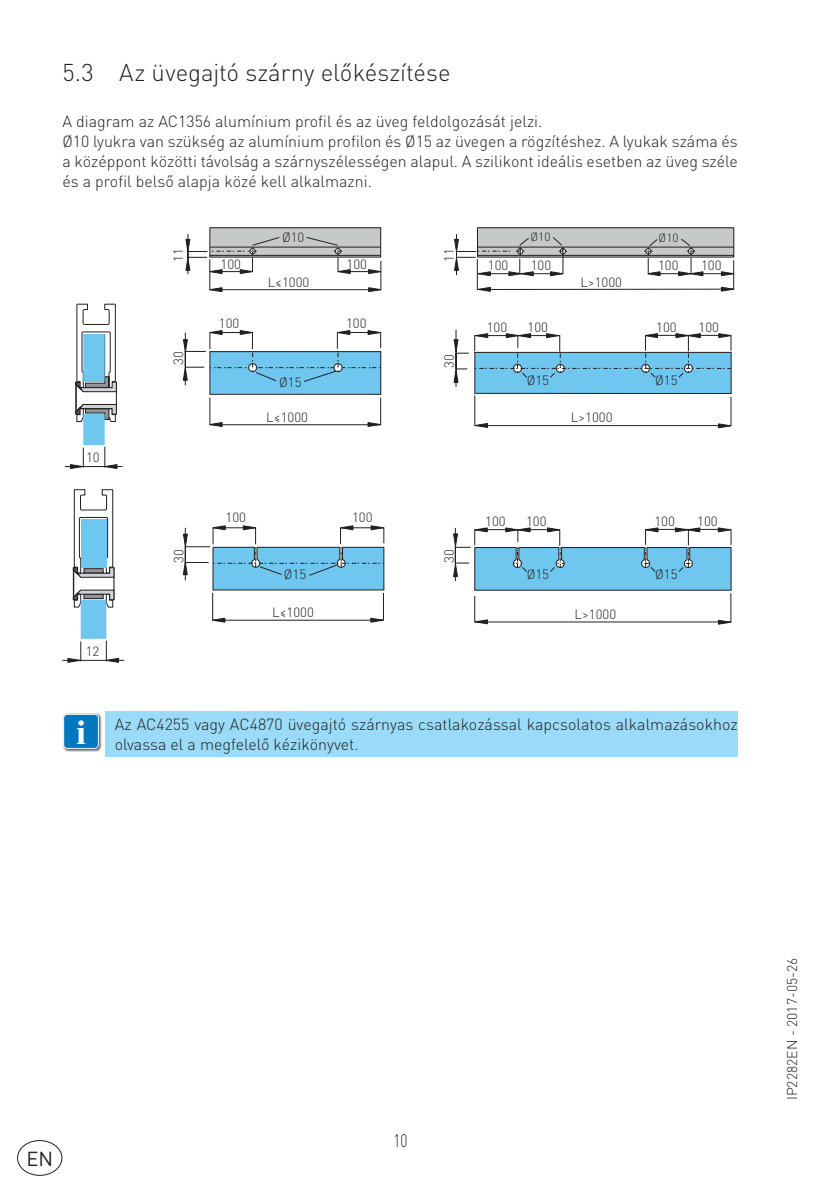
<style>
.page{position:relative;width:840px;height:1191px;background:#fff}
.page>*{position:absolute;margin:0;border:0;box-sizing:border-box;transform-origin:0 0}
.t1{font:700 35px "Times New Roman";color:#fff}
.t2{font:300 24px "DIN Pro";color:#231f20}
.t3{font:20px "DIN Pro";color:#231f20}
.t4{font:300 18px "DIN Pro";color:#231f20;scale:.75 1}
.t5{font:300 16px/20px "DIN Pro";color:#231f20}
.t6{font:300 14px "DIN Pro";color:#231f20}
.t7{font:300 13.2px "DIN Pro";color:#231f20}
.t8{font:300 11.8px "DIN Pro";color:#231f20}
</style>
<div class="page">
<hr style="left:477px;top:227px;width:256px;height:1px;background:#231f20">
<hr style="left:210px;top:227px;width:170px;height:1px;background:#231f20">
<div style="left:456px;top:251px;width:20px;height:6px;border:1px solid #231f20"></div>
<hr style="left:456px;top:234px;width:1px;height:41px;background:#231f20">
<svg style="left:454px;top:239px;width:4px;height:32px"></svg>
<svg style="left:475px;top:228px;width:259px;height:64px"></svg>
<svg style="left:70px;top:303px;width:47px;height:297px"></svg>
<div style="left:83px;top:414px;width:22px;height:31px;background:#6fc6ef"></div>
<div style="left:83px;top:334px;width:22px;height:48px;background:#6fc6ef"></div>
<div style="left:81px;top:519px;width:25px;height:48px;background:#6fc6ef"></div>
<div style="left:81px;top:599px;width:25px;height:40px;background:#6fc6ef"></div>
<hr style="left:65px;top:466px;width:57px;height:1px;background:#231f20">
<svg style="left:103px;top:640px;width:16px;height:22px"></svg>
<svg style="left:67px;top:641px;width:16px;height:21px"></svg>
<hr style="left:62px;top:660px;width:62px;height:1px;background:#231f20">
<svg style="left:185px;top:228px;width:197px;height:64px"></svg>
<svg style="left:183px;top:329px;width:549px;height:295px"></svg>
<div style="left:105px;top:711px;width:632px;height:46px;background:#99dbf8"></div>
<img style="left:64px;top:713px;width:38px;height:39px">
<svg style="left:63px;top:714px;width:36px;height:35px"></svg>
<div style="left:17px;top:1140px;width:45px;height:35px;border:1px solid #231f20;border-radius:50%"></div>
<h2 class="t2" style="left:62px;top:56px;width:389px">5.3 Az üvegajtó szárny előkészítése</h2>
<p class="t5" style="left:62px;top:111px;width:676px">A diagram az AC1356 alumínium profil és az üveg feldolgozását jelzi.<br>Ø10 lyukra van szükség az alumínium profilon és Ø15 az üvegen a rögzítéshez. A lyukak száma és a középpont közötti távolság a szárnyszélességen alapul. A szilikont ideális esetben az üveg széle és a profil belső alapja közé kell alkalmazni.</p>
<p class="t7" style="left:282px;top:228px;width:24px">Ø10</p>
<p class="t8" style="left:530px;top:228px;width:21px">Ø10</p>
<p class="t8" style="left:658px;top:230px;width:21px">Ø10</p>
<p class="t7" style="left:86px;top:448px;width:15px">10</p>
<p class="t7" style="left:86px;top:642px;width:15px">12</p>
<p class="t7" style="left:169px;top:262px;width:15px;rotate:-90deg">11</p>
<p class="t7" style="left:440px;top:262px;width:15px;rotate:-90deg">11</p>
<p class="t7" style="left:220px;top:255px;width:22px">100</p>
<p class="t7" style="left:346px;top:255px;width:22px">100</p>
<p class="t7" style="left:267px;top:273px;width:43px">L≤1000</p>
<p class="t7" style="left:169px;top:365px;width:15px;rotate:-90deg">30</p>
<p class="t7" style="left:219px;top:314px;width:22px">100</p>
<p class="t7" style="left:346px;top:314px;width:22px">100</p>
<p class="t7" style="left:279px;top:373px;width:24px">Ø15</p>
<p class="t7" style="left:266px;top:408px;width:43px">L≤1000</p>
<p class="t7" style="left:440px;top:368px;width:15px;rotate:-90deg">30</p>
<p class="t7" style="left:487px;top:256px;width:22px">100</p>
<p class="t7" style="left:530px;top:256px;width:22px">100</p>
<p class="t7" style="left:657px;top:256px;width:22px">100</p>
<p class="t7" style="left:700px;top:256px;width:22px">100</p>
<p class="t7" style="left:580px;top:273px;width:43px">L&gt;1000</p>
<p class="t7" style="left:486px;top:318px;width:22px">100</p>
<p class="t7" style="left:527px;top:318px;width:22px">100</p>
<p class="t7" style="left:656px;top:318px;width:22px">100</p>
<p class="t7" style="left:698px;top:318px;width:22px">100</p>
<p class="t7" style="left:526px;top:371px;width:24px">Ø15</p>
<p class="t7" style="left:654px;top:371px;width:24px">Ø15</p>
<p class="t7" style="left:570px;top:408px;width:43px">L&gt;1000</p>
<p class="t7" style="left:170px;top:563px;width:15px;rotate:-90deg">30</p>
<p class="t7" style="left:225px;top:508px;width:22px">100</p>
<p class="t7" style="left:352px;top:508px;width:22px">100</p>
<p class="t7" style="left:284px;top:565px;width:24px">Ø15</p>
<p class="t7" style="left:272px;top:603px;width:43px">L≤1000</p>
<p class="t7" style="left:440px;top:563px;width:15px;rotate:-90deg">30</p>
<p class="t7" style="left:485px;top:512px;width:22px">100</p>
<p class="t7" style="left:525px;top:512px;width:22px">100</p>
<p class="t7" style="left:654px;top:512px;width:22px">100</p>
<p class="t7" style="left:697px;top:512px;width:22px">100</p>
<p class="t7" style="left:526px;top:565px;width:24px">Ø15</p>
<p class="t7" style="left:574px;top:606px;width:43px">L&gt;1000</p>
<p class="t7" style="left:654px;top:565px;width:24px">Ø15</p>
<h1 class="t1" style="left:76px;top:707px;width:11px">i</h1>
<p class="t5" style="left:115px;top:714px;width:624px">Az AC4255 vagy AC4870 üvegajtó szárnyas csatlakozással kapcsolatos alkalmazásokhoz olvassa el a megfelelő kézikönyvet.</p>
<p class="t3" style="left:26px;top:1144px;width:28px">EN</p>
<p class="t4" style="left:393px;top:1128px;width:20px">10</p>
<p class="t6" style="left:782px;top:1100px;width:144px;rotate:-90deg">IP2282EN - 2017-05-26</p>
</div>
